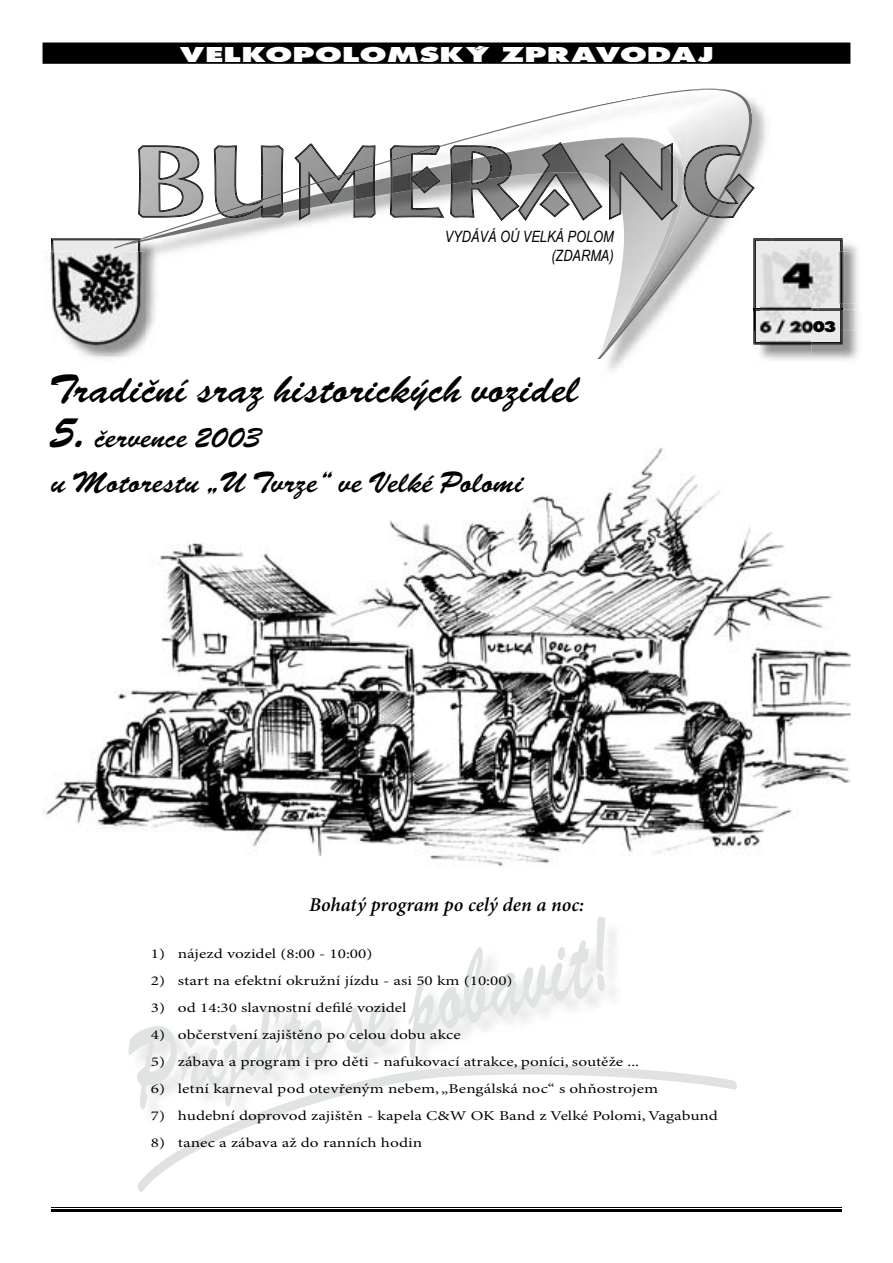
<style>
.page{position:relative;width:893px;height:1263px;background:#fff}
.page>*{position:absolute;margin:0;border:0;box-sizing:border-box;transform-origin:0 0}
.t1{font:40.5px "Brush Scr DCE";color:#000}
.t2{font:30px/45px "Brush Scr DCE";color:#000}
.t3{font:700 expanded 22.5px "Futura PCE";letter-spacing:.05em;color:#fff;scale:1.5 1}
.t4{font:italic 600 19.5px "Minion Pro";letter-spacing:-.005em;color:#000}
.t5{font:700 expanded 16.05px "Futura PCE";color:#000;scale:1.1 1}
.t6{font:italic 15.6px/18.8px "Arial Narrow";color:#000;text-align:right}
.t7{font:13.5px "Minion Pro";color:#000;scale:1.25 1}
.s1{font-size:45px}
</style>
<div class="page">
<hr style="left:51px;top:1207px;width:791px;height:1px;background:#000">
<hr style="left:51px;top:1210px;width:791px;height:2px;background:#000">
<img style="left:43px;top:448px;width:807px;height:419px">
<img style="left:129px;top:946px;width:487px;height:135px">
<img style="left:579px;top:918px;width:33px;height:28px">
<svg style="left:138px;top:1068px;width:599px;height:124px"></svg>
<img style="left:221px;top:1065px;width:404px;height:63px">
<img style="left:116px;top:341px;width:31px;height:18px">
<img style="left:147px;top:239px;width:98px;height:102px">
<img style="left:147px;top:239px;width:9px;height:3px">
<img style="left:141px;top:88px;width:612px;height:151px">
<svg style="left:51px;top:238px;width:96px;height:14px"></svg>
<img style="left:597px;top:221px;width:113px;height:138px">
<img style="left:544px;top:145px;width:7px;height:4px">
<img style="left:684px;top:146px;width:55px;height:25px">
<img style="left:551px;top:143px;width:63px;height:13px">
<img style="left:675px;top:143px;width:3px;height:28px">
<img style="left:614px;top:143px;width:61px;height:28px">
<img style="left:695px;top:145px;width:46px;height:9px">
<svg style="left:604px;top:149px;width:10px;height:7px"></svg>
<img style="left:518px;top:156px;width:88px;height:15px">
<img style="left:141px;top:185px;width:613px;height:36px">
<img style="left:560px;top:143px;width:41px;height:28px">
<img style="left:552px;top:144px;width:26px;height:27px">
<img style="left:614px;top:144px;width:58px;height:27px">
<img style="left:296px;top:144px;width:73px;height:2px">
<img style="left:695px;top:146px;width:45px;height:10px">
<img style="left:139px;top:146px;width:76px;height:71px">
<img style="left:224px;top:146px;width:294px;height:74px">
<img style="left:503px;top:153px;width:8px;height:18px">
<img style="left:543px;top:149px;width:9px;height:22px">
<img style="left:606px;top:150px;width:35px;height:21px">
<img style="left:158px;top:151px;width:329px;height:16px">
<img style="left:471px;top:152px;width:17px;height:7px">
<img style="left:471px;top:159px;width:21px;height:12px">
<img style="left:704px;top:153px;width:30px;height:18px">
<img style="left:411px;top:155px;width:4px;height:11px">
<svg style="left:411px;top:145px;width:29px;height:10px"></svg>
<svg style="left:734px;top:154px;width:7px;height:2px"></svg>
<svg style="left:174px;top:155px;width:6px;height:8px"></svg>
<img style="left:684px;top:155px;width:12px;height:16px">
<svg style="left:486px;top:156px;width:6px;height:12px"></svg>
<img style="left:174px;top:163px;width:199px;height:3px">
<img style="left:140px;top:166px;width:75px;height:31px">
<img style="left:215px;top:166px;width:216px;height:10px">
<img style="left:418px;top:167px;width:53px;height:4px">
<img style="left:320px;top:169px;width:35px;height:2px">
<img style="left:308px;top:171px;width:445px;height:48px">
<img style="left:684px;top:182px;width:24px;height:19px">
<img style="left:708px;top:185px;width:21px;height:16px">
<img style="left:174px;top:175px;width:89px;height:1px">
<img style="left:174px;top:176px;width:279px;height:14px">
<svg style="left:450px;top:150px;width:3px;height:34px"></svg>
<svg style="left:391px;top:177px;width:2px;height:13px"></svg>
<img style="left:158px;top:182px;width:197px;height:30px">
<img style="left:216px;top:190px;width:461px;height:11px">
<img style="left:641px;top:194px;width:34px;height:25px">
<img style="left:177px;top:197px;width:372px;height:19px">
<svg style="left:354px;top:185px;width:1px;height:15px"></svg>
<img style="left:220px;top:201px;width:522px;height:16px">
<img style="left:199px;top:207px;width:362px;height:10px">
<img style="left:246px;top:212px;width:422px;height:2px">
<img style="left:179px;top:215px;width:280px;height:1px">
<svg style="left:261px;top:212px;width:6px;height:4px"></svg>
<img style="left:161px;top:216px;width:394px;height:1px">
<svg style="left:43px;top:43px;width:807px;height:21px;background:#050505"></svg>
<div style="left:180px;top:45px;width:532px;height:17px;background:#000"></div>
<img style="left:843px;top:243px;width:15px;height:66px">
<img style="left:753px;top:238px;width:19px;height:70px">
<img style="left:755px;top:239px;width:17px;height:69px">
<img style="left:772px;top:309px;width:87px;height:51px">
<img style="left:753px;top:331px;width:1px;height:14px">
<img style="left:812px;top:343px;width:31px;height:2px">
<img style="left:754px;top:331px;width:5px;height:14px">
<svg style="left:753px;top:308px;width:6px;height:23px"></svg>
<img style="left:755px;top:309px;width:4px;height:34px">
<svg style="left:772px;top:238px;width:71px;height:105px;background:#c4c4c4"></svg>
<img style="left:44px;top:252px;width:102px;height:104px">
<img style="left:759px;top:252px;width:53px;height:104px">
<img style="left:811px;top:252px;width:47px;height:52px">
<h3 class="t3" style="left:180px;top:43px;width:357px">VELKOPOLOMSKÝ ZPRAVODAJ</h3>
<p class="t6" style="left:445px;top:227px;width:170px">VYDÁVÁ OÚ VELKÁ POLOM (ZDARMA)</p>
<h1 class="t1" style="left:51px;top:366px;width:529px">Tradiční sraz historických vozidel</h1>
<h2 class="t2" style="left:51px;top:416px;width:474px"><span class="s1">5.</span> července 2003<br>u Motorestu „U Tvrze“ ve Velké Polomi</h2>
<p class="t5" style="left:760px;top:319px;width:70px">6 / 2003</p>
<h3 class="t4" style="left:309px;top:893px;width:276px">Bohatý program po celý den a noc:</h3>
<p class="t7" style="left:151px;top:946px;width:179px">1) nájezd vozidel (8:00 - 10:00)</p>
<p class="t7" style="left:151px;top:973px;width:291px">2) start na efektní okružní jízdu - asi 50 km (10:00)</p>
<p class="t7" style="left:151px;top:1000px;width:206px">3) od 14:30 slavnostní defilé vozidel</p>
<p class="t7" style="left:151px;top:1027px;width:249px">4) občerstvení zajištěno po celou dobu akce</p>
<p class="t7" style="left:151px;top:1054px;width:392px">5) zábava a program i pro děti - nafukovací atrakce, poníci, soutěže ...</p>
<p class="t7" style="left:151px;top:1081px;width:407px">6) letní karneval pod otevřeným nebem, „Bengálská noc“ s ohňostrojem</p>
<p class="t7" style="left:151px;top:1108px;width:455px">7) hudební doprovod zajištěn - kapela C&amp;W OK Band z Velké Polomi, Vagabund</p>
<p class="t7" style="left:151px;top:1135px;width:218px">8) tanec a zábava až do ranních hodin</p>
</div>
